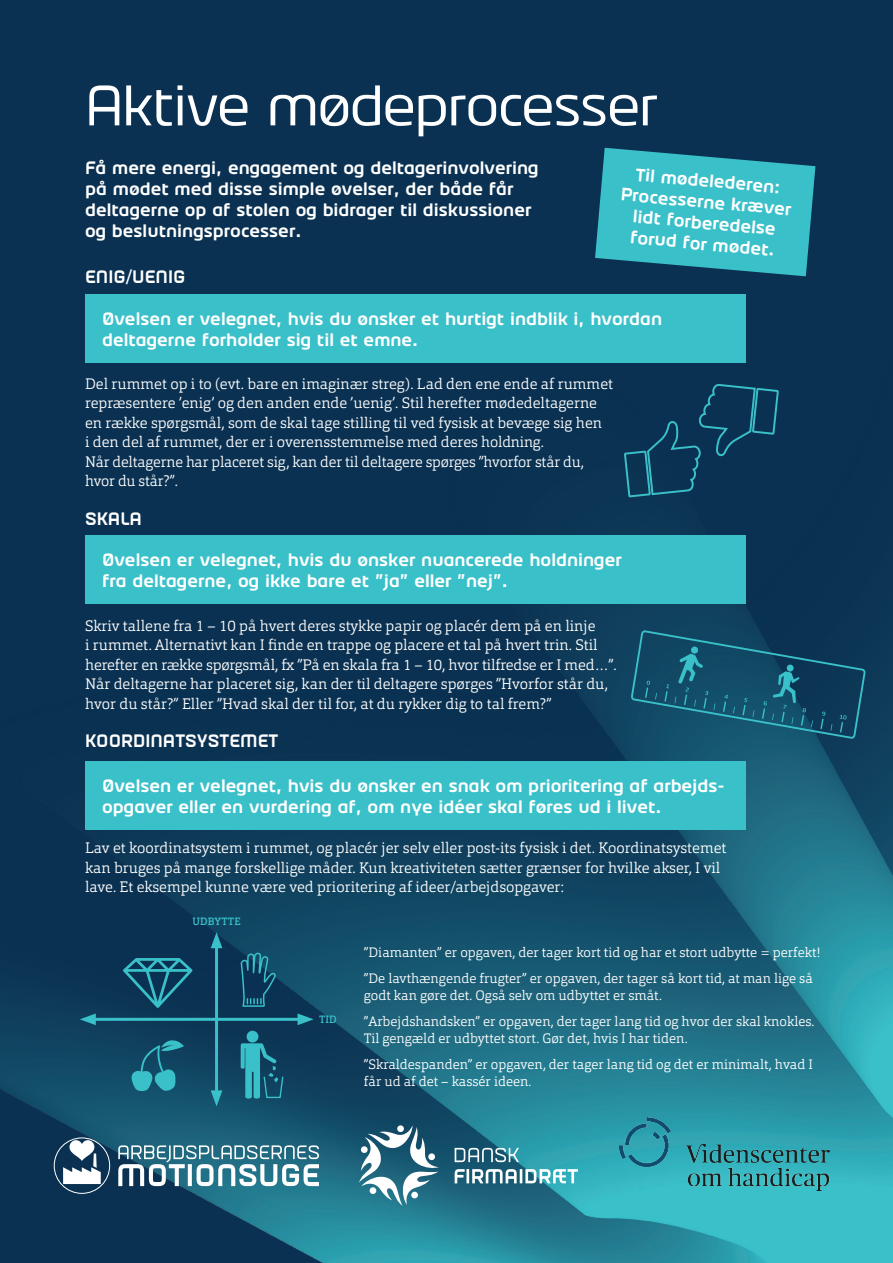
<style>
.page{position:relative;width:893px;height:1263px;background:#0a3151}
.page>*{position:absolute;margin:0;border:0;box-sizing:border-box;transform-origin:0 0}
.Overskrift{font:57px "Firm";letter-spacing:-.035em;color:#fff}
.MR{font:700 18px/21px "Firm";color:#fff}
._4-Brødtekst{font:300 15px/19.5px "Orgon Slab";color:#fff}
._4-Brødtekst-2{font:300 13.5px/17.2px "Orgon Slab";color:#fff}
._4-Brødtekst-3{font:500 10.5px "Orgon Slab";letter-spacing:.01em;color:#3ac0c9}
</style>
<div class="page">
<img style="left:0;top:340px;width:893px;height:923px">
<div style="left:85px;top:535px;width:660px;height:68px;background:#3ac0c9"></div>
<div style="left:85px;top:295px;width:660px;height:68px;background:#3ac0c9"></div>
<svg style="left:595px;top:148px;width:220px;height:128px"></svg>
<div style="left:85px;top:761px;width:660px;height:69px;background:#3ac0c9"></div>
<svg style="left:632px;top:629px;width:233px;height:111px"></svg>
<img style="left:620px;top:1117px;width:209px;height:73px">
<svg style="left:359px;top:1125px;width:80px;height:81px;background:#5d8e9f"></svg>
<svg style="left:455px;top:1148px;width:64px;height:14px"></svg>
<svg style="left:455px;top:1169px;width:123px;height:14px;background:#8bb8c2"></svg>
<div style="left:54px;top:1137px;width:56px;height:57px;border:1px solid #fff;border-radius:50%"></div>
<svg style="left:63px;top:1140px;width:38px;height:44px"></svg>
<svg style="left:118px;top:1145px;width:201px;height:41px;background:#6f9cab"></svg>
<hr style="left:215px;top:942px;width:3px;height:154px;background:#3ac0c9">
<svg style="left:211px;top:1090px;width:11px;height:16px"></svg>
<svg style="left:211px;top:932px;width:11px;height:16px"></svg>
<hr style="left:90px;top:1018px;width:213px;height:3px;background:#3ac0c9">
<svg style="left:80px;top:1013px;width:16px;height:12px"></svg>
<svg style="left:298px;top:1013px;width:16px;height:12px"></svg>
<div style="left:247px;top:1031px;width:11px;height:11px;background:#3ac0c9;border-radius:50%"></div>
<svg style="left:241px;top:1043px;width:42px;height:55px"></svg>
<svg style="left:131px;top:1040px;width:53px;height:51px"></svg>
<svg style="left:241px;top:953px;width:35px;height:54px"></svg>
<svg style="left:123px;top:958px;width:69px;height:50px"></svg>
<svg style="left:623px;top:382px;width:157px;height:149px"></svg>
<p class="Overskrift" style="left:85px;top:72px;width:575px">Aktive mødeprocesser</p>
<p class="MR" style="left:85px;top:157px;width:455px">Få mere energi, engagement og deltagerinvolvering</p>
<p class="MR" style="left:85px;top:178px;width:430px">på mødet med disse simple øvelser, der både får</p>
<p class="MR" style="left:85px;top:199px;width:448px">deltagerne op af stolen og bidrager til diskussioner</p>
<p class="MR" style="left:85px;top:220px;width:218px">og beslutningsprocesser.</p>
<p class="MR" style="left:85px;top:267px;width:102px">ENIG/UENIG</p>
<p class="MR" style="left:636px;top:164px;width:147px;rotate:5deg">Til mødelederen:</p>
<p class="MR" style="left:622px;top:184px;width:173px;rotate:5deg">Processerne kræver</p>
<p class="MR" style="left:634px;top:206px;width:145px;rotate:5deg">lidt forberedelse</p>
<p class="MR" style="left:631px;top:227px;width:146px;rotate:5deg">forud for mødet.</p>
<p class="MR" style="left:102px;top:309px;width:562px">Øvelsen er velegnet, hvis du ønsker et hurtigt indblik i, hvordan deltagerne forholder sig til et emne.</p>
<p class="_4-Brødtekst" style="left:85px;top:374px;width:529px">Del rummet op i to (evt. bare en imaginær streg). Lad den ene ende af rummet repræsentere ’enig’ og den anden ende ’uenig’. Stil herefter mødedeltagerne en række spørgsmål, som de skal tage stilling til ved fysisk at bevæge sig hen<br>i den del af rummet, der er i overensstemmelse med deres holdning.<br>Når deltagerne har placeret sig, kan der til deltagere spørges ”hvorfor står du, hvor du står?”.</p>
<p class="MR" style="left:85px;top:509px;width:58px">SKALA</p>
<p class="MR" style="left:102px;top:550px;width:521px">Øvelsen er velegnet, hvis du ønsker nuancerede holdninger fra deltagerne, og ikke bare et ”ja” eller ”nej”.</p>
<p class="_4-Brødtekst" style="left:85px;top:616px;width:533px">Skriv tallene fra 1 – 10 på hvert deres stykke papir og placér dem på en linje<br>i rummet. Alternativt kan I finde en trappe og placere et tal på hvert trin. Stil herefter en række spørgsmål, fx ”På en skala fra 1 – 10, hvor tilfredse er I med…”.<br>Når deltagerne har placeret sig, kan der til deltagere spørges ”Hvorfor står du, hvor du står?” Eller ”Hvad skal der til for, at du rykker dig to tal frem?”</p>
<p class="MR" style="left:85px;top:731px;width:195px">KOORDINATSYSTEMET</p>
<p class="MR" style="left:102px;top:776px;width:624px">Øvelsen er velegnet, hvis du ønsker en snak om prioritering af arbejds&shy;opgaver eller en vurdering af, om nye idéer skal føres ud i livet.</p>
<p class="_4-Brødtekst" style="left:85px;top:838px;width:643px">Lav et koordinatsystem i rummet, og placér jer selv eller post-its fysisk i det. Koordinatsystemet kan bruges på mange forskellige måder. Kun kreativiteten sætter grænser for hvilke akser, I vil lave. Et eksempel kunne være ved prioritering af ideer/arbejdsopgaver:</p>
<p class="_4-Brødtekst-3" style="left:193px;top:915px;width:49px">UDBYTTE</p>
<p class="_4-Brødtekst-3" style="left:319px;top:1012px;width:19px">TID</p>
<p class="_4-Brødtekst-2" style="left:364px;top:943px;width:458px">”Diamanten” er opgaven, der tager kort tid og har et stort udbytte = perfekt!</p>
<p class="_4-Brødtekst-2" style="left:364px;top:969px;width:450px">”De lavthængende frugter” er opgaven, der tager så kort tid, at man lige så godt kan gøre det. Også selv om udbyttet er småt.</p>
<p class="_4-Brødtekst-2" style="left:364px;top:1012px;width:452px">”Arbejdshandsken” er opgaven, der tager lang tid og hvor der skal knokles.<br>Til gengæld er udbyttet stort. Gør det, hvis I har tiden.</p>
<p class="_4-Brødtekst-2" style="left:364px;top:1055px;width:451px">”Skraldespanden” er opgaven, der tager lang tid og det er minimalt, hvad I får ud af det – kassér ideen.</p>
</div>
